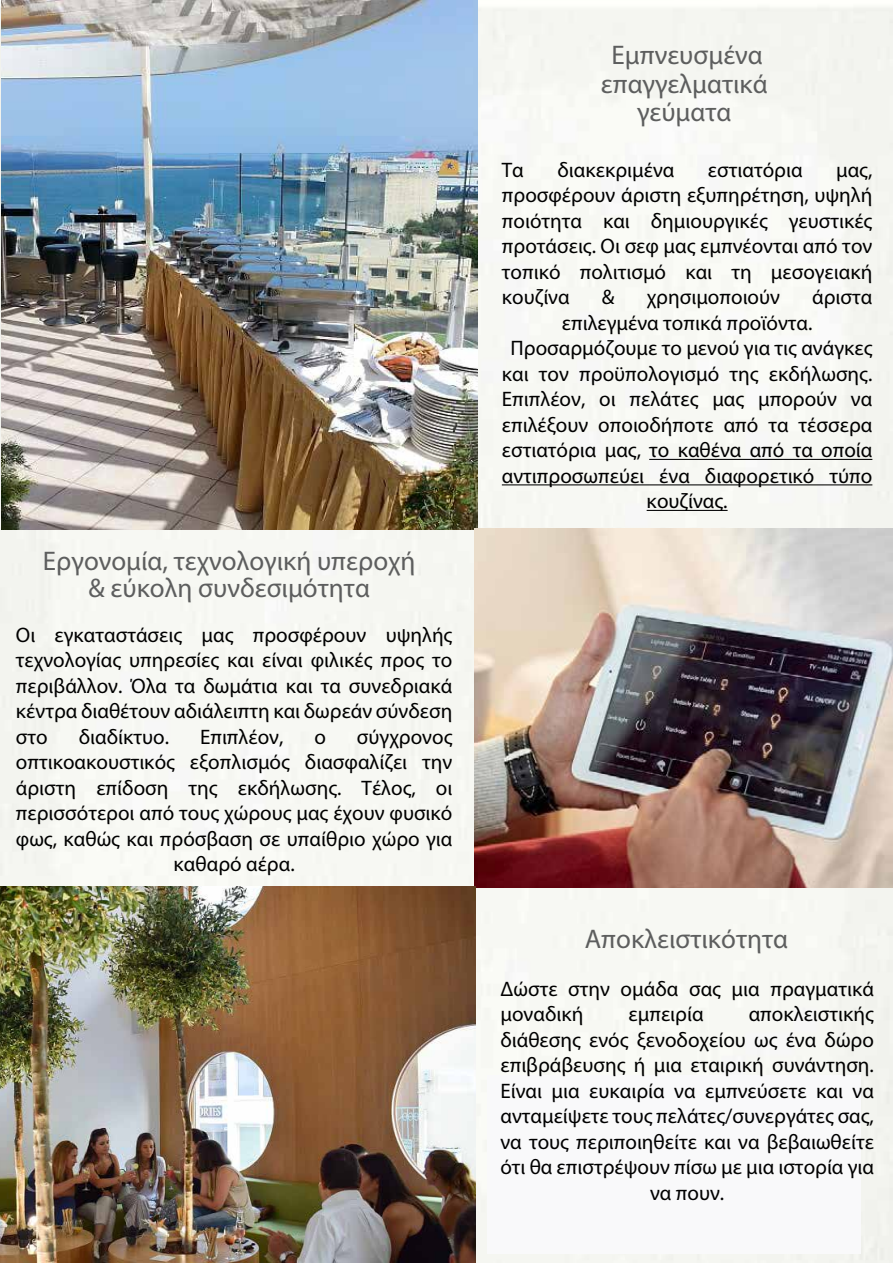
<style>
.page{position:relative;width:893px;height:1263px;background:#f7f8f3}
.page>*{position:absolute;margin:0;border:0;box-sizing:border-box;transform-origin:0 0}
.t1{font:46.65px "Poor Richard";color:#000;scale:.43 1}
.t2{font:27px/28.5px "Myriad Pro";color:#5d5e5e;text-align:center}
.t3{font:21px/25.5px "Myriad Pro";color:#000;text-align:justify}
</style>
<div class="page">
<div style="left:488px;top:1075px;width:373px;height:179px;background:#f9f9fa"></div>
<hr style="left:649px;top:459px;width:223px;height:1px;background:#000">
<hr style="left:502px;top:484px;width:370px;height:1px;background:#000">
<hr style="left:647px;top:510px;width:81px;height:1px;background:#000">
<img style="left:2px;top:0;width:476px;height:529px">
<img style="left:475px;top:528px;width:418px;height:360px">
<img style="left:0;top:886px;width:476px;height:377px">
<hr style="left:493px;top:479px;width:392px;height:2px;background:#000">
<p class="t2" style="left:43px;top:547px;width:374px;line-height:27px">Εργονομία, τεχνολογική υπεροχή &amp; εύκολη συνδεσιμότητα</p>
<p class="t3" style="left:16px;top:622px;width:438px">Οι εγκαταστάσεις μας προσφέρουν υψηλής τεχνολογίας υπηρεσίες και είναι φιλικές προς το περιβάλλον. Όλα τα δωμάτια και τα συνεδριακά κέντρα διαθέτουν αδιάλειπτη και δωρεάν σύνδεση στο</p>
<p class="t3" style="left:79px;top:724px;width:92px">διαδίκτυο.</p>
<p class="t3" style="left:200px;top:724px;width:85px">Επιπλέον,</p>
<p class="t3" style="left:314px;top:724px;width:13px">ο</p>
<p class="t3" style="left:357px;top:724px;width:97px">σύγχρονος</p>
<p class="t3" style="left:16px;top:749px;width:438px">οπτικοακουστικός εξοπλισμός διασφαλίζει την</p>
<p class="t3" style="left:16px;top:775px;width:438px">άριστη επίδοση της εκδήλωσης. Τέλος, οι</p>
<p class="t3" style="left:16px;top:800px;width:438px">περισσότεροι από τους χώρους μας έχουν φυσικό</p>
<p class="t3" style="left:16px;top:826px;width:438px">φως, καθώς και πρόσβαση σε υπαίθριο χώρο για</p>
<p class="t3" style="left:174px;top:851px;width:123px">καθαρό αέρα.</p>
<p class="t2" style="left:601px;top:40px;width:168px">Εμπνευσμένα επαγγελματικά γεύματα</p>
<p class="t3" style="left:502px;top:157px;width:24px">Τα</p>
<p class="t3" style="left:557px;top:157px;width:118px">διακεκριμένα</p>
<p class="t3" style="left:708px;top:157px;width:96px">εστιατόρια</p>
<p class="t3" style="left:502px;top:157px;width:372px;text-indent:334px">μας, προσφέρουν άριστη εξυπηρέτηση, υψηλή ποιότητα και δημιουργικές γευστικές προτάσεις. Οι σεφ μας εμπνέονται από τον τοπικό πολιτισμό και τη μεσογειακή κουζίνα</p>
<p class="t3" style="left:602px;top:284px;width:14px">&amp;</p>
<p class="t3" style="left:647px;top:284px;width:135px">χρησιμοποιούν</p>
<p class="t3" style="left:812px;top:284px;width:62px">άριστα</p>
<p class="t3" style="left:562px;top:310px;width:252px">επιλεγμένα τοπικά προϊόντα.</p>
<p class="t3" style="left:511px;top:335px;width:363px">Προσαρμόζουμε το μενού για τις ανάγκες</p>
<p class="t3" style="left:502px;top:361px;width:372px">και τον προϋπολογισμό της εκδήλωσης.</p>
<p class="t3" style="left:502px;top:386px;width:372px">Επιπλέον, οι πελάτες μας μπορούν να</p>
<p class="t3" style="left:502px;top:412px;width:372px">επιλέξουν οποιοδήποτε από τα τέσσερα</p>
<p class="t3" style="left:502px;top:437px;width:372px">εστιατόρια μας, το καθένα από τα οποία</p>
<p class="t3" style="left:502px;top:463px;width:372px">αντιπροσωπεύει ένα διαφορετικό τύπο</p>
<p class="t3" style="left:647px;top:488px;width:82px">κουζίνας.</p>
<h1 class="t1" style="left:493px;top:433px;width:913px">https://www.karatarakisgroup.com/el/restaurants</h1>
<p class="t2" style="left:585px;top:924px;width:205px">Αποκλειστικότητα</p>
<p class="t3" style="left:500px;top:976px;width:375px">Δώστε στην ομάδα σας μια πραγματικά μοναδική</p>
<p class="t3" style="left:628px;top:1001px;width:77px">εμπειρία</p>
<p class="t3" style="left:749px;top:1001px;width:127px">αποκλειστικής</p>
<p class="t3" style="left:500px;top:1027px;width:375px">διάθεσης ενός ξενοδοχείου ως ένα δώρο</p>
<p class="t3" style="left:500px;top:1052px;width:375px">επιβράβευσης ή μια εταιρική συνάντηση.</p>
<p class="t3" style="left:500px;top:1078px;width:375px">Είναι μια ευκαιρία να εμπνεύσετε και να</p>
<p class="t3" style="left:500px;top:1103px;width:375px">ανταμείψετε τους πελάτες/συνεργάτες σας,</p>
<p class="t3" style="left:500px;top:1129px;width:375px">να τους περιποιηθείτε και να βεβαιωθείτε</p>
<p class="t3" style="left:500px;top:1154px;width:375px">ότι θα επιστρέψουν πίσω με μια ιστορία για</p>
<p class="t3" style="left:650px;top:1180px;width:76px">να πουν.</p>
</div>
